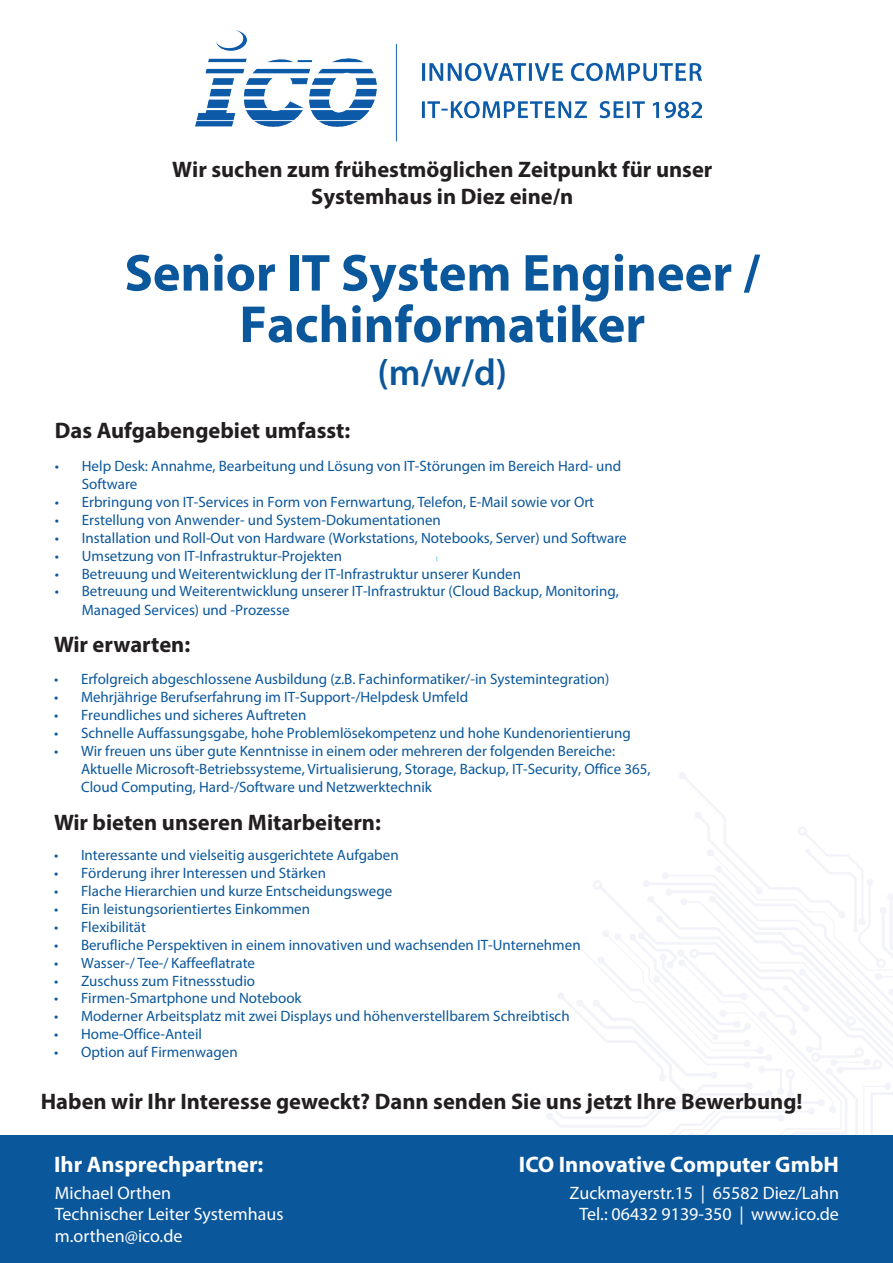
<style>
.page{position:relative;width:893px;height:1263px;background:#fff}
.page>*{position:absolute;margin:0;border:0;box-sizing:border-box;transform-origin:0 0}
.t1{font:700 52.5px/51.4px "Myriad Pro";color:#0b579c;text-align:center}
.t2{font:600 37.5px "Myriad Pro";color:#0b579c}
.t3{font:700 22.5px/27px "Myriad Pro";color:#231f20;text-align:center}
.t4{font:700 22.5px "Myriad Pro";color:#fff}
.t5{font:18px/21.6px "Myriad Pro";color:#fff}
.t6{font:15px/18px "Myriad Pro";color:#0b579c}
</style>
<div class="page">
<img style="left:196px;top:31px;width:505px;height:111px">
<svg style="left:541px;top:772px;width:352px;height:363px"></svg>
<div style="left:0;top:1135px;width:893px;height:128px;background:#0b579c"></div>
<h3 class="t3" style="left:172px;top:155px;width:542px">Wir suchen zum frühestmöglichen Zeitpunkt für unser<br>Systemhaus in Diez eine/n</h3>
<h1 class="t1" style="left:124px;top:245px;width:637px">Senior IT System Engineer /<br>Fachinformatiker</h1>
<h2 class="t2" style="left:378px;top:348px;width:131px">(m/w/d)</h2>
<h3 class="t3" style="left:55px;top:416px;width:297px">Das Aufgabengebiet umfasst:</h3>
<p class="t6" style="left:82px;top:456px;width:541px;text-indent:-27px">• Help Desk: Annahme, Bearbeitung und Lösung von IT-Störungen im Bereich Hard- und<br>Software</p>
<p class="t6" style="left:55px;top:492px;width:541px">• Erbringung von IT-Services in Form von Fernwartung, Telefon, E-Mail sowie vor Ort</p>
<p class="t6" style="left:55px;top:510px;width:388px">• Erstellung von Anwender- und System-Dokumentationen</p>
<p class="t6" style="left:55px;top:528px;width:573px">• Installation und Roll-Out von Hardware (Workstations, Notebooks, Server) und Software</p>
<p class="t6" style="left:55px;top:546px;width:289px">• Umsetzung von IT-Infrastruktur-Projekten</p>
<p class="t6" style="left:55px;top:564px;width:468px">• Betreuung und Weiterentwicklung der IT-Infrastruktur unserer Kunden</p>
<p class="t6" style="left:82px;top:581px;width:539px;line-height:18.6px;text-indent:-27px">• Betreuung und Weiterentwicklung unserer IT-Infrastruktur (Cloud Backup, Monitoring,<br>Managed Services) und -Prozesse</p>
<h3 class="t3" style="left:54px;top:631px;width:138px">Wir erwarten:</h3>
<p class="t6" style="left:54px;top:670px;width:557px">• Erfolgreich abgeschlossene Ausbildung (z.B. Fachinformatiker/-in Systemintegration)</p>
<p class="t6" style="left:54px;top:688px;width:416px">• Mehrjährige Berufserfahrung im IT-Support-/Helpdesk Umfeld</p>
<p class="t6" style="left:54px;top:706px;width:254px">• Freundliches und sicheres Auftreten</p>
<p class="t6" style="left:54px;top:724px;width:578px">• Schnelle Auffassungsgabe, hohe Problemlösekompetenz und hohe Kundenorientierung</p>
<p class="t6" style="left:81px;top:742px;width:571px;text-indent:-27px">• Wir freuen uns über gute Kenntnisse in einem oder mehreren der folgenden Bereiche:<br>Aktuelle Microsoft-Betriebssysteme, Virtualisierung, Storage, Backup, IT-Security, Office 365,<br>Cloud Computing, Hard-/Software und Netzwerktechnik</p>
<h3 class="t3" style="left:54px;top:808px;width:328px">Wir bieten unseren Mitarbeitern:</h3>
<p class="t6" style="left:54px;top:845px;width:346px">• Interessante und vielseitig ausgerichtete Aufgaben</p>
<p class="t6" style="left:54px;top:863px;width:274px">• Förderung ihrer Interessen und Stärken</p>
<p class="t6" style="left:54px;top:881px;width:340px">• Flache Hierarchien und kurze Entscheidungswege</p>
<p class="t6" style="left:54px;top:899px;width:258px">• Ein leistungsorientiertes Einkommen</p>
<p class="t6" style="left:54px;top:917px;width:94px">• Flexibilität</p>
<p class="t6" style="left:54px;top:935px;width:528px">• Berufliche Perspektiven in einem innovativen und wachsenden IT-Unternehmen</p>
<p class="t6" style="left:54px;top:953px;width:203px">• Wasser-/ Tee-/ Kaffeeflatrate</p>
<p class="t6" style="left:54px;top:971px;width:203px">• Zuschuss zum Fitnessstudio</p>
<p class="t6" style="left:54px;top:989px;width:249px">• Firmen-Smartphone und Notebook</p>
<p class="t6" style="left:54px;top:1007px;width:517px">• Moderner Arbeitsplatz mit zwei Displays und höhenverstellbarem Schreibtisch</p>
<p class="t6" style="left:54px;top:1025px;width:150px">• Home-Office-Anteil</p>
<p class="t6" style="left:54px;top:1043px;width:185px">• Option auf Firmenwagen</p>
<h3 class="t3" style="left:41px;top:1087px;width:763px">Haben wir Ihr Interesse geweckt? Dann senden Sie uns jetzt Ihre Bewerbung!</h3>
<h3 class="t4" style="left:54px;top:1150px;width:211px">Ihr Ansprechpartner:</h3>
<p class="t5" style="left:55px;top:1181px;width:230px">Michael Orthen<br>Technischer Leiter Systemhaus m.orthen@ico.de</p>
<h3 class="t4" style="left:519px;top:1150px;width:322px">ICO Innovative Computer GmbH</h3>
<p class="t5" style="left:570px;top:1181px;width:271px;text-align:center">Zuckmayerstr.15 | 65582 Diez/Lahn<br>Tel.: 06432 9139-350 | www.ico.de</p>
</div>
